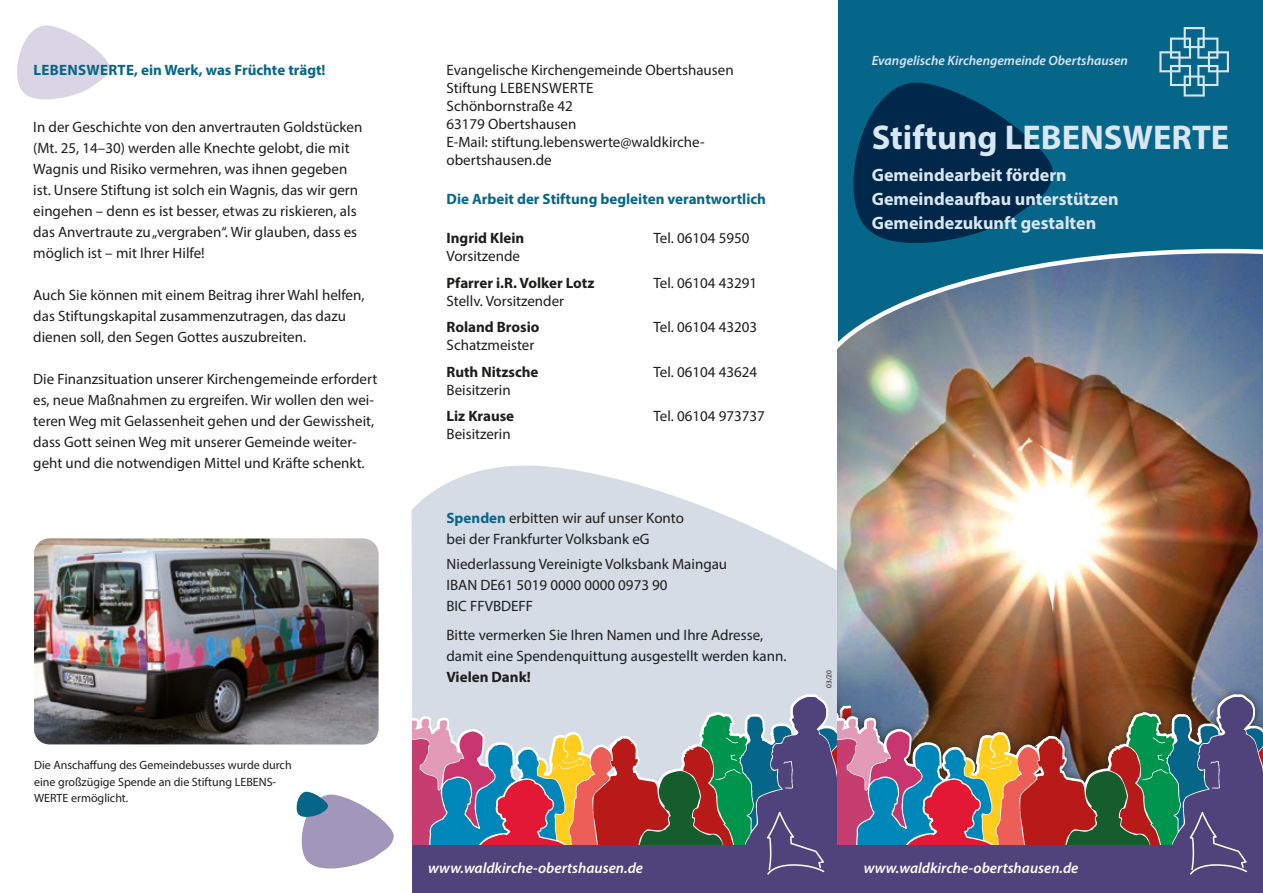
<style>
.page{position:relative;width:1263px;height:893px;background:#fff}
.page>*{position:absolute;margin:0;border:0;box-sizing:border-box;transform-origin:0 0}
.t1{font:700 34.5px "Myriad Pro";color:#d9e6f3}
.t2{font:700 18px/24px "Myriad Pro";color:#d9e6f3}
.t3{font:15px/21px "Myriad Pro";color:#1d1d1b}
.t4{font:700 15px "Myriad Pro";color:#06668a}
.t5{font:700 15px "Myriad Pro";color:#1d1d1b}
.t6{font:italic 600 15px "Myriad Pro";color:#fff}
.t7{font:italic 600 13.5px "Myriad Pro";color:#d9e6f3}
.t8{font:12px/16.5px "Myriad Pro";color:#1d1d1b}
.t9{font:7.5px "Myriad Pro";color:#1d1d1b}
.s1{font-weight:700;color:#06668a}
</style>
<div class="page">
<svg style="left:411px;top:460px;width:427px;height:217px;fill:#d6dce6"></svg>
<img style="left:838px;top:359px;width:425px;height:318px">
<div style="left:412px;top:677px;width:426px;height:20px;background:#d6dce6"></div>
<svg style="left:17px;top:25px;width:92px;height:75px"></svg>
<svg style="left:837px;top:0;width:426px;height:359px;background:#2b7191"></svg>
<svg style="left:838px;top:677px;width:425px;height:20px;background:#71574d"></svg>
<div style="left:412px;top:845px;width:851px;height:48px;background:#50427b"></div>
<svg style="left:412px;top:697px;width:851px;height:178px"></svg>
<svg style="left:843px;top:75px;width:213px;height:186px;background:#024163"></svg>
<svg style="left:1159px;top:27px;width:70px;height:70px;background:#3985a3"></svg>
<img style="left:34px;top:539px;width:344px;height:205px">
<svg style="left:296px;top:791px;width:98px;height:78px"></svg>
<p class="t4" style="left:33px;top:60px;width:294px">LEBENSWERTE, ein Werk, was Früchte trägt!</p>
<p class="t3" style="left:33px;top:116px;width:331px">In der Geschichte von den anvertrauten Goldstücken (Mt. 25, 14–30) werden alle Knechte gelobt, die mit Wagnis und Risiko vermehren, was ihnen gegeben ist. Unsere Stiftung ist solch ein Wagnis, das wir gern eingehen – denn es ist besser, etwas zu riskieren, als das Anvertraute zu „vergraben“. Wir glauben, dass es möglich ist – mit Ihrer Hilfe!</p>
<p class="t3" style="left:33px;top:284px;width:333px">Auch Sie können mit einem Beitrag ihrer Wahl helfen, das Stiftungskapital zusammenzutragen, das dazu dienen soll, den Segen Gottes auszubreiten.</p>
<p class="t3" style="left:33px;top:368px;width:345px">Die Finanzsituation unserer Kirchengemeinde erfordert es, neue Maßnahmen zu ergreifen. Wir wollen den wei&shy;teren Weg mit Gelassenheit gehen und der Gewissheit, dass Gott seinen Weg mit unserer Gemeinde weiter&shy;geht und die notwendigen Mittel und Kräfte schenkt.</p>
<p class="t8" style="left:34px;top:757px;width:259px">Die Anschaffung des Gemeindebusses wurde durch eine großzügige Spende an die Stiftung LEBENS-<br>WERTE ermöglicht.</p>
<p class="t3" style="left:446px;top:61px;width:289px;line-height:18px">Evangelische Kirchengemeinde Obertshausen<br>Stiftung LEBENSWERTE<br>Schönbornstraße 42<br>63179 Obertshausen<br>E-Mail: stiftung.lebenswerte@waldkirche&shy;obertshausen.de</p>
<p class="t4" style="left:446px;top:189px;width:321px">Die Arbeit der Stiftung begleiten verantwortlich</p>
<p class="t5" style="left:446px;top:228px;width:79px">Ingrid Klein</p>
<p class="t3" style="left:653px;top:227px;width:98px">Tel. 06104 5950</p>
<p class="t3" style="left:446px;top:245px;width:75px">Vorsitzende</p>
<p class="t5" style="left:446px;top:273px;width:149px">Pfarrer i.R. Volker Lotz</p>
<p class="t3" style="left:653px;top:272px;width:105px">Tel. 06104 43291</p>
<p class="t3" style="left:446px;top:290px;width:119px">Stellv. Vorsitzender</p>
<p class="t5" style="left:446px;top:317px;width:94px">Roland Brosio</p>
<p class="t3" style="left:653px;top:316px;width:105px">Tel. 06104 43203</p>
<p class="t3" style="left:446px;top:334px;width:89px">Schatzmeister</p>
<p class="t5" style="left:446px;top:362px;width:93px">Ruth Nitzsche</p>
<p class="t3" style="left:653px;top:361px;width:105px">Tel. 06104 43624</p>
<p class="t3" style="left:446px;top:379px;width:66px">Beisitzerin</p>
<p class="t5" style="left:446px;top:406px;width:69px">Liz Krause</p>
<p class="t3" style="left:653px;top:405px;width:113px">Tel. 06104 973737</p>
<p class="t3" style="left:446px;top:423px;width:66px">Beisitzerin</p>
<p class="t3" style="left:446px;top:507px;width:239px"><span class="s1">Spenden</span> erbitten wir auf unser Konto bei der Frankfurter Volksbank eG</p>
<p class="t3" style="left:446px;top:553px;width:282px">Niederlassung Vereinigte Volksbank Maingau<br>IBAN DE61 5019 0000 0000 0973 90<br>BIC FFVBDEFF</p>
<p class="t3" style="left:446px;top:625px;width:342px">Bitte vermerken Sie Ihren Namen und Ihre Adresse, damit eine Spendenquittung ausgestellt werden kann.</p>
<p class="t5" style="left:446px;top:668px;width:86px">Vielen Dank!</p>
<p class="t9" style="left:824px;top:688px;width:19px;rotate:-90deg">03/20</p>
<p class="t7" style="left:872px;top:51px;width:258px">Evangelische Kirchengemeinde Obertshausen</p>
<h1 class="t1" style="left:872px;top:115px;width:359px">Stiftung LEBENSWERTE</h1>
<p class="t2" style="left:872px;top:162px;width:248px">Gemeindearbeit fördern<br>Gemeindeaufbau unterstützen<br>Gemeindezukunft gestalten</p>
<p class="t6" style="left:428px;top:859px;width:216px">www.waldkirche-obertshausen.de</p>
<p class="t6" style="left:864px;top:859px;width:216px">www.waldkirche-obertshausen.de</p>
</div>
